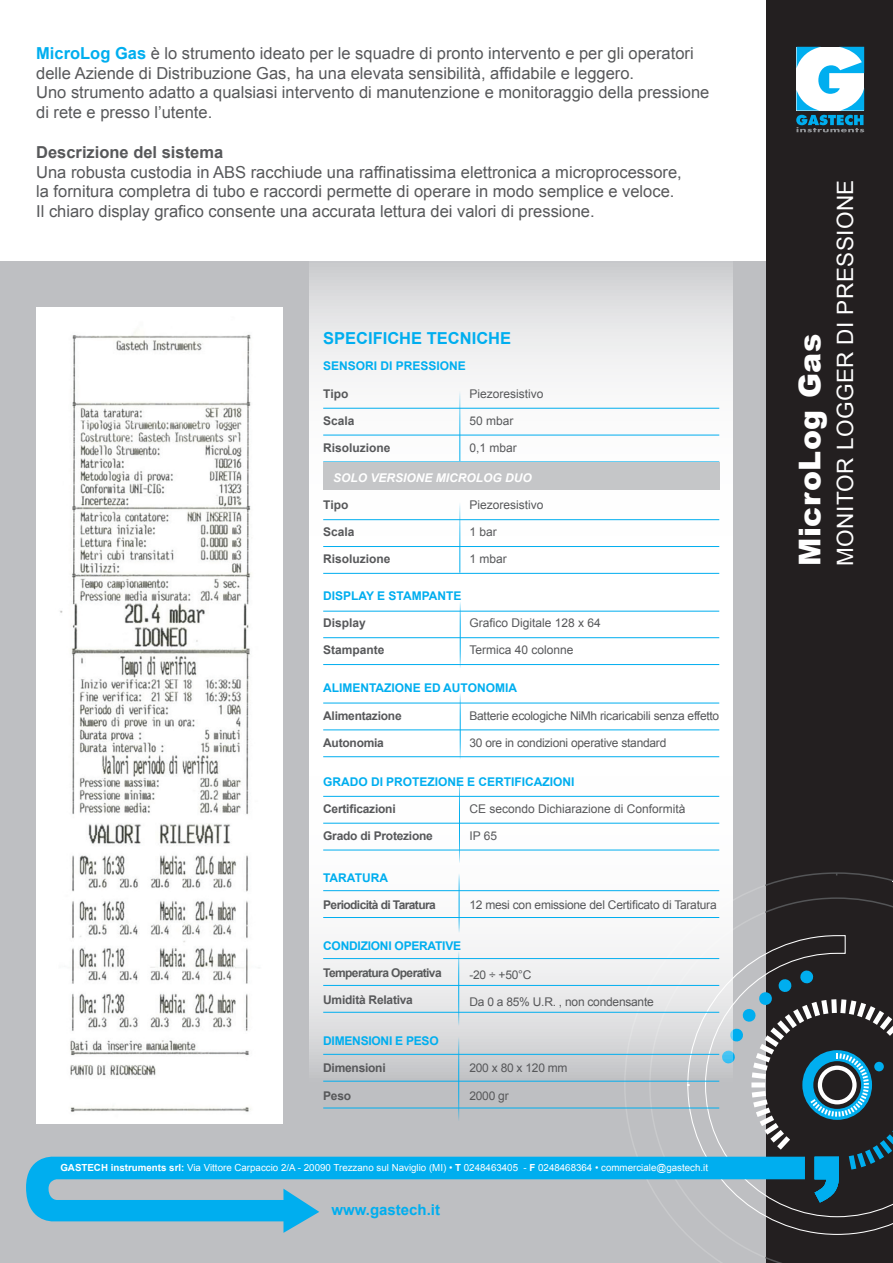
<style>
.page{position:relative;width:893px;height:1263px;background:#fff}
.page>*{position:absolute;margin:0;border:0;box-sizing:border-box;transform-origin:0 0}
.t1{font:900 30px "Arial";letter-spacing:.02em;color:#fff}
.t2{font:22.5px "Arial";letter-spacing:.02em;color:#fff}
.t3{font:16.5px/19.8px "Arial";color:#57585a}
.t4{font:700 16.5px "Arial";color:#57585a}
.t5{font:700 16.5px "Arial";color:#00aeef}
.t6{font:700 15px "Arial";color:#00aeef}
.t7{font:12px "Arial";letter-spacing:-.02em;color:#57585a}
.t8{font:700 12px "Arial";letter-spacing:-.02em;color:#57585a}
.t9{font:12px "Arial";color:#57585a}
.t10{font:700 12px "Arial";color:#00aeef}
.t11{font:700 12px "Arial";letter-spacing:-.05em;color:#57585a}
.t12{font:700 12px "Arial";color:#57585a}
.t13{font:700 12px "Arial";letter-spacing:-.02em;color:#00aeef}
.t14{font:italic 700 12px "Arial";color:#fff}
.t15{font:9.75px "Arial";color:#fff}
.s1{font-weight:700;color:#00aeef}
.s2{font-weight:700}
</style>
<div class="page">
<div style="left:0;top:261px;width:893px;height:1002px;background:#bebfc2"></div>
<img style="left:36px;top:307px;width:246px;height:817px">
<div style="left:766px;top:0;width:127px;height:1263px;background:#231f20"></div>
<svg style="left:765px;top:872px;width:128px;height:14px"></svg>
<svg style="left:765px;top:897px;width:127px;height:366px"></svg>
<svg style="left:654px;top:906px;width:239px;height:352px"></svg>
<svg style="left:796px;top:47px;width:68px;height:85px;background:#95c5d7"></svg>
<svg style="left:26px;top:1156px;width:779px;height:77px"></svg>
<svg style="left:309px;top:263px;width:424px;height:862px;background:#eff1f2"></svg>
<hr style="left:323px;top:408px;width:396px;height:1px;background:#00aeef">
<hr style="left:323px;top:519px;width:396px;height:1px;background:#00aeef">
<hr style="left:323px;top:573px;width:396px;height:1px;background:#00aeef">
<hr style="left:323px;top:435px;width:396px;height:1px;background:#00aeef">
<hr style="left:323px;top:546px;width:396px;height:1px;background:#00aeef">
<hr style="left:460px;top:390px;width:1px;height:71px;background:#00aeef">
<hr style="left:460px;top:457px;width:1px;height:116px;background:#00aeef">
<hr style="left:323px;top:796px;width:396px;height:1px;background:#00aeef">
<hr style="left:323px;top:850px;width:396px;height:1px;background:#00aeef">
<hr style="left:323px;top:823px;width:396px;height:1px;background:#00aeef">
<hr style="left:459px;top:778px;width:1px;height:87px;background:#00aeef">
<hr style="left:323px;top:958px;width:396px;height:1px;background:#00aeef">
<hr style="left:323px;top:1012px;width:396px;height:1px;background:#00aeef">
<hr style="left:323px;top:985px;width:396px;height:1px;background:#00aeef">
<hr style="left:458px;top:950px;width:1px;height:78px;background:#00aeef">
<hr style="left:323px;top:1054px;width:396px;height:1px;background:#00aeef">
<hr style="left:323px;top:1108px;width:396px;height:1px;background:#00aeef">
<hr style="left:323px;top:1081px;width:396px;height:1px;background:#00aeef">
<hr style="left:458px;top:1036px;width:1px;height:87px;background:#00aeef">
<hr style="left:323px;top:890px;width:396px;height:1px;background:#00aeef">
<hr style="left:323px;top:917px;width:396px;height:1px;background:#00aeef">
<hr style="left:459px;top:873px;width:1px;height:61px;background:#00aeef">
<hr style="left:323px;top:703px;width:396px;height:1px;background:#00aeef">
<hr style="left:323px;top:756px;width:396px;height:1px;background:#00aeef">
<hr style="left:323px;top:730px;width:396px;height:1px;background:#00aeef">
<hr style="left:460px;top:692px;width:1px;height:69px;background:#00aeef">
<div style="left:323px;top:462px;width:396px;height:28px;background:#c5c6c8"></div>
<hr style="left:323px;top:637px;width:396px;height:1px;background:#00aeef">
<hr style="left:323px;top:664px;width:396px;height:1px;background:#00aeef">
<hr style="left:323px;top:611px;width:396px;height:1px;background:#00aeef">
<hr style="left:460px;top:593px;width:1px;height:79px;background:#00aeef">
<p class="t3" style="left:36px;top:43px;width:659px"><span class="s1">MicroLog Gas</span> è lo strumento ideato per le squadre di pronto intervento e per gli operatori delle Aziende di Distribuzione Gas, ha una elevata sensibilità, affidabile e leggero.</p>
<p class="t3" style="left:36px;top:83px;width:675px">Uno strumento adatto a qualsiasi intervento di manutenzione e monitoraggio della pressione di rete e presso l’utente.</p>
<p class="t4" style="left:36px;top:141px;width:189px">Descrizione del sistema</p>
<p class="t3" style="left:36px;top:162px;width:647px">Una robusta custodia in ABS racchiude una raffinatissima elettronica a microprocessore, la fornitura completra di tubo e raccordi permette di operare in modo semplice e veloce.</p>
<p class="t3" style="left:36px;top:202px;width:560px">Il chiaro display grafico consente una accurata lettura dei valori di pressione.</p>
<p class="t5" style="left:323px;top:327px;width:189px">SPECIFICHE TECNICHE</p>
<p class="t10" style="left:323px;top:358px;width:144px">SENSORI DI PRESSIONE</p>
<p class="t8" style="left:323px;top:385px;width:27px">Tipo</p>
<p class="t8" style="left:323px;top:413px;width:33px">Scala</p>
<p class="t12" style="left:323px;top:440px;width:69px">Risoluzione</p>
<p class="t14" style="left:333px;top:470px;width:200px">SOLO VERSIONE MICROLOG DUO</p>
<p class="t8" style="left:323px;top:497px;width:27px">Tipo</p>
<p class="t8" style="left:323px;top:524px;width:33px">Scala</p>
<p class="t12" style="left:323px;top:551px;width:69px">Risoluzione</p>
<p class="t9" style="left:469px;top:386px;width:76px">Piezoresistivo</p>
<p class="t7" style="left:469px;top:413px;width:46px">50 mbar</p>
<p class="t7" style="left:469px;top:440px;width:49px">0,1 mbar</p>
<p class="t9" style="left:469px;top:497px;width:76px">Piezoresistivo</p>
<p class="t7" style="left:469px;top:524px;width:29px">1 bar</p>
<p class="t7" style="left:469px;top:551px;width:39px">1 mbar</p>
<p class="t10" style="left:323px;top:588px;width:140px">DISPLAY E STAMPANTE</p>
<p class="t12" style="left:323px;top:615px;width:44px">Display</p>
<p class="t12" style="left:323px;top:642px;width:63px">Stampante</p>
<p class="t9" style="left:469px;top:615px;width:133px">Grafico Digitale 128 x 64</p>
<p class="t9" style="left:469px;top:642px;width:106px">Termica 40 colonne</p>
<p class="t10" style="left:323px;top:680px;width:195px">ALIMENTAZIONE ED AUTONOMIA</p>
<p class="t8" style="left:323px;top:707px;width:80px">Alimentazione</p>
<p class="t8" style="left:323px;top:735px;width:62px">Autonomia</p>
<p class="t7" style="left:469px;top:707px;width:251px">Batterie ecologiche NiMh ricaricabili senza effetto</p>
<p class="t7" style="left:469px;top:735px;width:198px">30 ore in condizioni operative standard</p>
<p class="t10" style="left:323px;top:774px;width:253px">GRADO DI PROTEZIONE E CERTIFICAZIONI</p>
<p class="t8" style="left:323px;top:801px;width:74px">Certificazioni</p>
<p class="t8" style="left:323px;top:828px;width:111px">Grado di Protezione</p>
<p class="t9" style="left:469px;top:801px;width:218px">CE secondo Dichiarazione di Conformità</p>
<p class="t7" style="left:469px;top:828px;width:29px">IP 65</p>
<p class="t10" style="left:323px;top:869px;width:66px">TARATURA</p>
<p class="t11" style="left:323px;top:897px;width:114px">Periodicità di Taratura</p>
<p class="t7" style="left:469px;top:897px;width:249px">12 mesi con emissione del Certificato di Taratura</p>
<p class="t13" style="left:323px;top:937px;width:139px">CONDIZIONI OPERATIVE</p>
<p class="t11" style="left:323px;top:964px;width:120px">Temperatura Operativa</p>
<p class="t8" style="left:323px;top:992px;width:91px">Umidità Relativa</p>
<p class="t7" style="left:469px;top:966px;width:64px">-20 ÷ +50°C</p>
<p class="t7" style="left:469px;top:994px;width:186px">Da 0 a 85% U.R. , non condensante</p>
<p class="t13" style="left:323px;top:1033px;width:117px">DIMENSIONI E PESO</p>
<p class="t8" style="left:323px;top:1060px;width:64px">Dimensioni</p>
<p class="t8" style="left:323px;top:1087px;width:29px">Peso</p>
<p class="t7" style="left:469px;top:1060px;width:100px">200 x 80 x 120 mm</p>
<p class="t7" style="left:469px;top:1087px;width:41px">2000 gr</p>
<p class="t15" style="left:60px;top:1161px;width:649px"><span class="s2">GASTECH instruments srl:</span> Via Vittore Carpaccio 2/A - 20090 Trezzano sul Naviglio (MI) • <span class="s2">T</span> 0248463405 - <span class="s2">F</span> 0248468364 • commerciale@gastech.it</p>
<p class="t6" style="left:331px;top:1200px;width:110px">www.gastech.it</p>
<p class="t1" style="left:788px;top:566px;width:234px;rotate:-90deg">MicroLog Gas</p>
<p class="t2" style="left:831px;top:566px;width:388px;rotate:-90deg">MONITOR LOGGER DI PRESSIONE</p>
</div>
